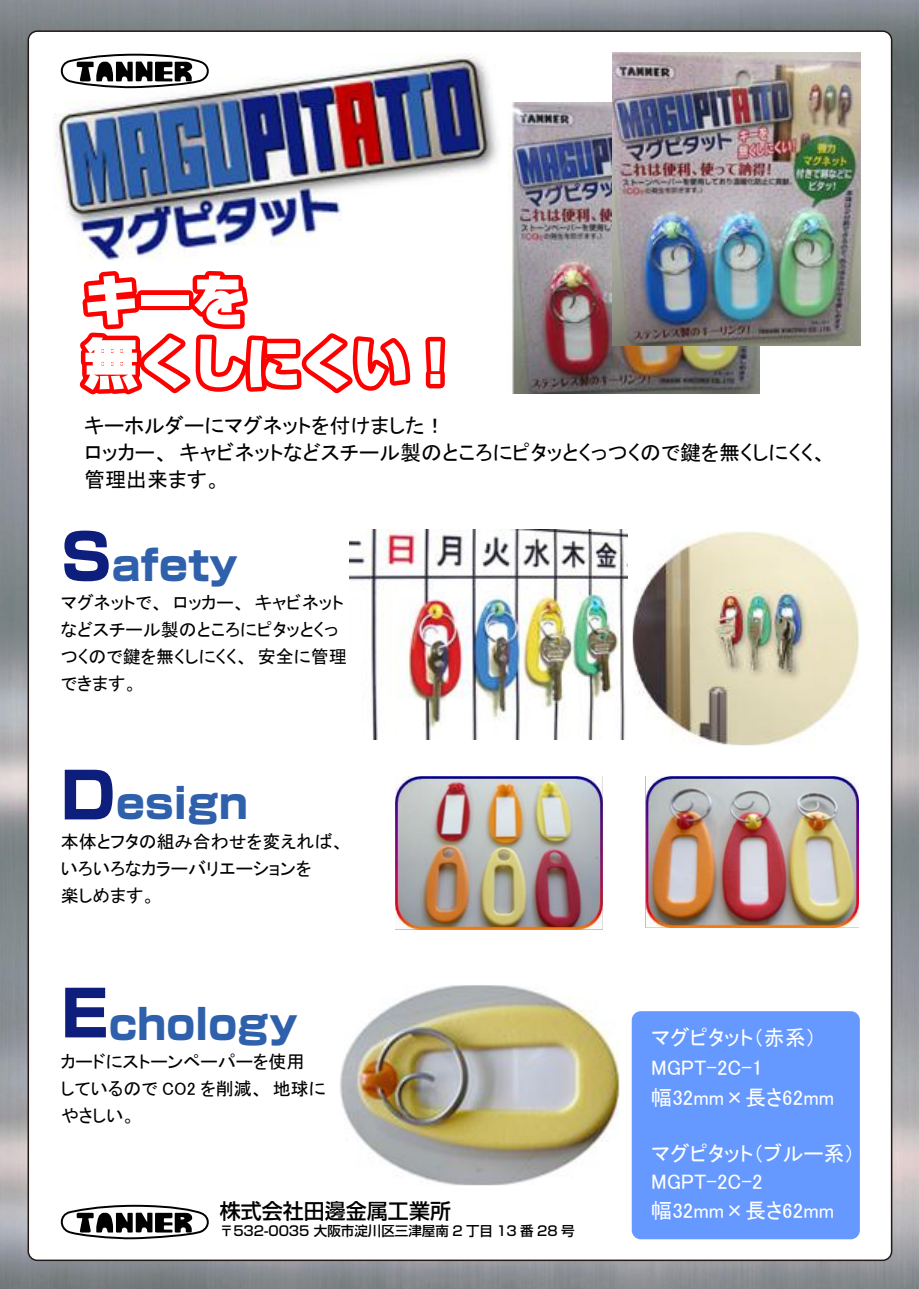
<style>
.page{position:relative;width:919px;height:1289px;background:#fff}
.page>*{position:absolute;margin:0;border:0;box-sizing:border-box;transform-origin:0 0}
.t1{font:800 63px "Shin Go Pro";color:#0e1e7d}
.t2{font:900 54px/63px "Shin Go Pro";color:#fff}
.t3{font:800 42px "Shin Go Pro";color:#2f60ab}
.t4{font:21px/27px "MS P Gothic";color:#000}
.t5{font:21px "MS P Gothic";color:#fff}
.t6{font:500 21px "Shin Go Pro";color:#000}
.t7{font:18px/27px "MS P Gothic";color:#000}
.t8{font:500 13.5px "Shin Go Pro";color:#000}
</style>
<div class="page">
<img style="left:0;top:0;width:918px;height:1288px">
<div style="left:28px;top:31px;width:863px;height:1229px;background:#fff;border-radius:9px"></div>
<img style="left:53px;top:53px;width:445px;height:207px">
<img style="left:509px;top:103px;width:250px;height:291px">
<img style="left:612px;top:53px;width:248px;height:292px">
<svg style="left:79px;top:271px;width:367px;height:124px"></svg>
<svg style="left:61px;top:53px;width:152px;height:35px"></svg>
<img style="left:623px;top:532px;width:236px;height:214px">
<img style="left:350px;top:529px;width:277px;height:210px">
<img style="left:395px;top:776px;width:463px;height:154px">
<img style="left:340px;top:985px;width:280px;height:201px">
<div style="left:631px;top:1011px;width:228px;height:228px;background:#69f;border-radius:9px"></div>
<svg style="left:61px;top:1204px;width:148px;height:35px"></svg>
<h2 class="t2" style="left:84px;top:263px;width:380px">キーを<br>無くしにくい！</h2>
<p class="t4" style="left:84px;top:412px;width:744px">キーホルダーにマグネットを付けました！<br>ロッカー、キャビネットなどスチール製のところにピタッとくっつくので鍵を無くしにくく、管理出来ます。</p>
<h1 class="t1" style="left:61px;top:507px;width:53px">S</h1>
<h3 class="t3" style="left:112px;top:531px;width:127px">afety</h3>
<p class="t7" style="left:61px;top:589px;width:287px">マグネットで、ロッカー、キャビネットなどスチール製のところにピタッとくっつくので鍵を無くしにくく、安全に管理できます。</p>
<h1 class="t1" style="left:61px;top:745px;width:56px">D</h1>
<h3 class="t3" style="left:116px;top:770px;width:133px">esign</h3>
<p class="t7" style="left:61px;top:828px;width:285px">本体とフタの組み合わせを変えれば、いろいろなカラーバリエーションを<br>楽しめます。</p>
<h1 class="t1" style="left:61px;top:963px;width:49px">E</h1>
<h3 class="t3" style="left:109px;top:990px;width:190px">chology</h3>
<p class="t7" style="left:61px;top:1048px;width:266px">カードにストーンペーパーを使用<br>しているので CO2 を削減、地球にやさしい。</p>
<p class="t5" style="left:651px;top:1027px;width:166px">マグピタット（赤系）</p>
<p class="t5" style="left:651px;top:1057px;width:113px">MGPT-2C-1</p>
<p class="t5" style="left:651px;top:1087px;width:184px">幅32mm×長さ62mm</p>
<p class="t5" style="left:651px;top:1142px;width:205px">マグピタット（ブルー系）</p>
<p class="t5" style="left:651px;top:1171px;width:113px">MGPT-2C-2</p>
<p class="t6" style="left:220px;top:1194px;width:232px">株式会社田邊金属工業所</p>
<p class="t5" style="left:651px;top:1199px;width:184px">幅32mm×長さ62mm</p>
<p class="t8" style="left:220px;top:1219px;width:356px">〒532-0035 大阪市淀川区三津屋南 2 丁目 13 番 28 号</p>
</div>
